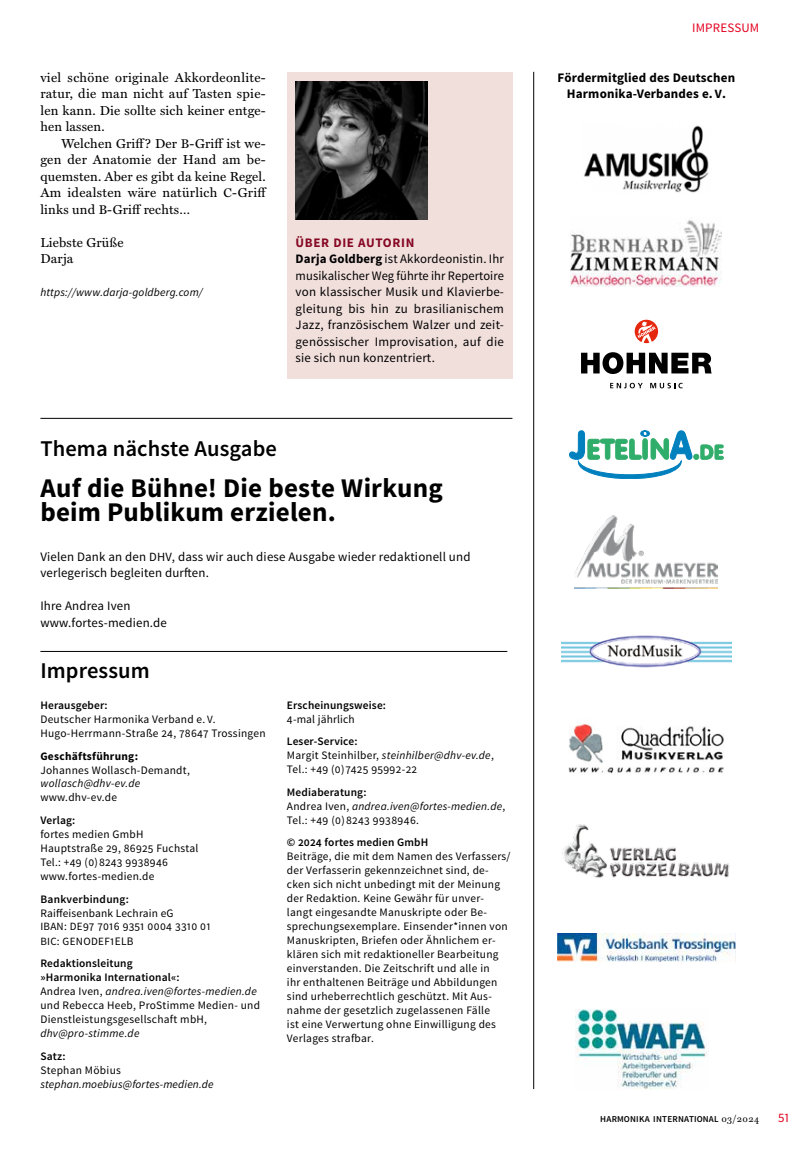
<style>
.page{position:relative;width:808px;height:1149px;background:#fff}
.page>*{position:absolute;margin:0;border:0;box-sizing:border-box;transform-origin:0 0}
.t1{font:700 27px/24px "Source Sans Pro";letter-spacing:.01em;color:#000}
.t2{font:600 22.5px "Source Sans Pro";letter-spacing:.005em;color:#000}
.t3{font:13.05px/16.5px "Miller Text";letter-spacing:.015em;color:#000;text-align:justify}
.t4{font:700 13.05px/16.5px "Source Sans Pro";letter-spacing:.015em;color:#000;text-align:center}
.t5{font:700 13.05px "Source Sans Pro";letter-spacing:.05em;color:#870925}
.t6{font:12.9px/16.5px "Source Sans Pro";letter-spacing:.015em;color:#000}
.t7{font:12.9px "Source Sans Pro";color:#e3001f}
.t8{font:11.4px/14px "Source Sans Pro";letter-spacing:.025em;color:#000}
.t9{font:italic 11.4px "Source Sans Pro";letter-spacing:.015em;color:#000}
.t10{font:600 11.4px "Source Sans Pro";letter-spacing:.015em;color:#000}
.t11{font:700 11.4px "Source Sans Pro";letter-spacing:.025em;color:#000}
.t12{font:11.1px "Source Sans Pro";letter-spacing:.03em;color:#000}
.t13{font:600 9px "Source Sans Pro";letter-spacing:.025em;color:#000}
.s1{font-size:12.6px}
.s2{font-weight:700}
.s3{font-size:12.45px}
.s4{font-weight:600}
.s5{font-size:11.1px}
.s6{font-size:11.4px}
.s7{font-style:italic}
.s8{font-family:"Miller Text";font-weight:400;font-size:9.75px}
</style>
<div class="page">
<div style="left:287px;top:72px;width:225px;height:307px;background:#f1dfdc"></div>
<img style="left:296px;top:82px;width:131px;height:138px">
<img style="left:571px;top:220px;width:151px;height:66px">
<svg style="left:581px;top:352px;width:131px;height:22px"></svg>
<svg style="left:610px;top:382px;width:33px;height:6px"></svg>
<svg style="left:650px;top:382px;width:33px;height:6px"></svg>
<svg style="left:635px;top:319px;width:23px;height:24px"></svg>
<img style="left:558px;top:933px;width:177px;height:28px">
<img style="left:561px;top:635px;width:170px;height:33px">
<img style="left:562px;top:824px;width:168px;height:53px">
<img style="left:568px;top:724px;width:156px;height:50px">
<img style="left:576px;top:1009px;width:131px;height:80px">
<img style="left:574px;top:516px;width:143px;height:72px">
<img style="left:584px;top:125px;width:125px;height:68px">
<hr style="left:533px;top:72px;width:1px;height:1016px;background:#000">
<svg style="left:569px;top:430px;width:154px;height:48px"></svg>
<hr style="left:40px;top:418px;width:472px;height:1px;background:#000">
<hr style="left:40px;top:651px;width:467px;height:1px;background:#000">
<p class="t3" style="left:40px;top:68px;width:227px">viel schöne originale Akkordeonlite&shy;ratur, die man nicht auf Tasten spie&shy;len kann. Die sollte sich keiner entge&shy;hen lassen.</p>
<p class="t3" style="left:40px;top:134px;width:228px;text-indent:21px">Welchen Griff? Der <span class="s1">B</span>-Griff ist we&shy;gen der Anatomie der Hand am be&shy;quemsten. Aber es gibt da keine Regel.<br>Am idealsten wäre natürlich <span class="s1">C</span>-Griff links und <span class="s1">B</span>-Griff rechts…</p>
<p class="t3" style="left:40px;top:233px;width:85px">Liebste Grüße<br>Darja</p>
<p class="t9" style="left:40px;top:285px;width:164px">https://www.darja-goldberg.com/</p>
<p class="t5" style="left:296px;top:234px;width:120px">ÜBER DIE AUTORIN</p>
<p class="t6" style="left:296px;top:251px;width:210px;text-align:justify"><span class="s2">Darja Goldberg</span> ist Akkordeonistin. Ihr musikalischer Weg führte ihr Repertoire von klassischer Musik und Klavierbe&shy;gleitung bis hin zu brasilianischem Jazz, französischem Walzer und zeit&shy;genössischer Improvisation, auf die sie sich nun konzentriert.</p>
<h2 class="t2" style="left:40px;top:434px;width:238px">Thema nächste Ausgabe</h2>
<h1 class="t1" style="left:40px;top:476px;width:404px">Auf die Bühne! Die beste Wirkung beim Publikum erzielen.</h1>
<p class="t6" style="left:40px;top:548px;width:432px">Vielen Dank an den <span class="s3">DHV</span>, dass wir auch diese Ausgabe wieder redaktionell und verlegerisch begleiten durften.</p>
<p class="t6" style="left:40px;top:597px;width:128px">Ihre Andrea Iven www.fortes-medien.de</p>
<h2 class="t2" style="left:40px;top:656px;width:111px">Impressum</h2>
<p class="t8" style="left:40px;top:698px;width:227px"><span class="s4">Herausgeber:<br></span>Deutscher Harmonika Verband e. <span class="s5">V</span>.<br>Hugo-Herrmann-Straße 24, 78647 Trossingen</p>
<p class="t11" style="left:40px;top:748px;width:99px">Geschäftsführung:</p>
<p class="t8" style="left:40px;top:762px;width:151px">Johannes Wollasch-Demandt,</p>
<p class="t9" style="left:40px;top:776px;width:101px">wollasch@dhv-ev.de</p>
<p class="t8" style="left:40px;top:790px;width:78px">www.dhv-ev.de</p>
<p class="t10" style="left:40px;top:813px;width:36px">Verlag:</p>
<p class="t8" style="left:40px;top:827px;width:160px">fortes medien GmbH<br>Hauptstraße 29, 86925 Fuchstal<br>Tel.: +49 (0)8243 9938946 www.fortes-medien.de</p>
<p class="t10" style="left:40px;top:891px;width:90px">Bankverbindung:</p>
<p class="t8" style="left:40px;top:905px;width:172px">Raiffeisenbank Lechrain eG<br><span class="s5">IBAN</span>: <span class="s5">DE</span>97 7016 9351 0004 3310 01</p>
<p class="t12" style="left:40px;top:933px;width:95px">BIC<span class="s6">:</span> GENODEF<span class="s6">1ELB</span></p>
<p class="t8" style="left:40px;top:956px;width:221px"><span class="s4">Redaktionsleitung<br>»Harmonika International«:<br></span>Andrea Iven, <span class="s7">andrea.iven@fortes-medien.de </span>und Rebecca Heeb, ProStimme Medien- und Dienstleistungsgesellschaft mbH,</p>
<p class="t9" style="left:40px;top:1025px;width:101px">dhv@pro-stimme.de</p>
<p class="t10" style="left:40px;top:1048px;width:27px">Satz:</p>
<p class="t8" style="left:40px;top:1063px;width:82px">Stephan Möbius</p>
<p class="t9" style="left:40px;top:1077px;width:175px">stephan.moebius@fortes-medien.de</p>
<p class="t10" style="left:287px;top:697px;width:101px">Erscheinungsweise:</p>
<p class="t8" style="left:287px;top:712px;width:69px">4-mal jährlich</p>
<p class="t8" style="left:287px;top:734px;width:208px"><span class="s4">Leser-Service:<br></span>Margit Steinhilber, <span class="s7">steinhilber@dhv-ev.de</span>,<br>Tel.: +49 (0)7425 95992-22</p>
<p class="t8" style="left:287px;top:784px;width:220px"><span class="s4">Mediaberatung:<br></span>Andrea Iven, <span class="s7">andrea.iven@fortes-medien.de</span>,<br>Tel.: +49 (0)8243 9938946.</p>
<p class="t10" style="left:287px;top:834px;width:143px">© 2024 fortes medien GmbH</p>
<p class="t8" style="left:287px;top:849px;width:225px">Beiträge, die mit dem Namen des Verfassers/ der Verfasserin gekennzeichnet sind, de&shy;cken sich nicht unbedingt mit der Meinung der Redaktion. Keine Gewähr für unver&shy;langt eingesandte Manuskripte oder Be&shy;sprechungsexemplare. Einsender*innen von Manuskripten, Briefen oder Ähnlichem er&shy;klären sich mit redaktioneller Bearbeitung einverstanden. Die Zeitschrift und alle in<br>ihr enthaltenen Beiträge und Abbildungen sind urheberrechtlich geschützt. Mit Aus&shy;nahme der gesetzlich zugelassenen Fälle<br>ist eine Verwertung ohne Einwilligung des Verlages strafbar.</p>
<p class="t7" style="left:692px;top:20px;width:13px">Impressum</p>
<p class="t4" style="left:558px;top:70px;width:179px">Fördermitglied des Deutschen<br>Harmonika-Verbandes e. <span class="s1">V</span>.</p>
<p class="t13" style="left:600px;top:1112px;width:160px">HARMONIKA INTERNATIONAL <span class="s8">03/2024</span></p>
<p class="t7" style="left:778px;top:1109px;width:12px">51</p>
</div>
